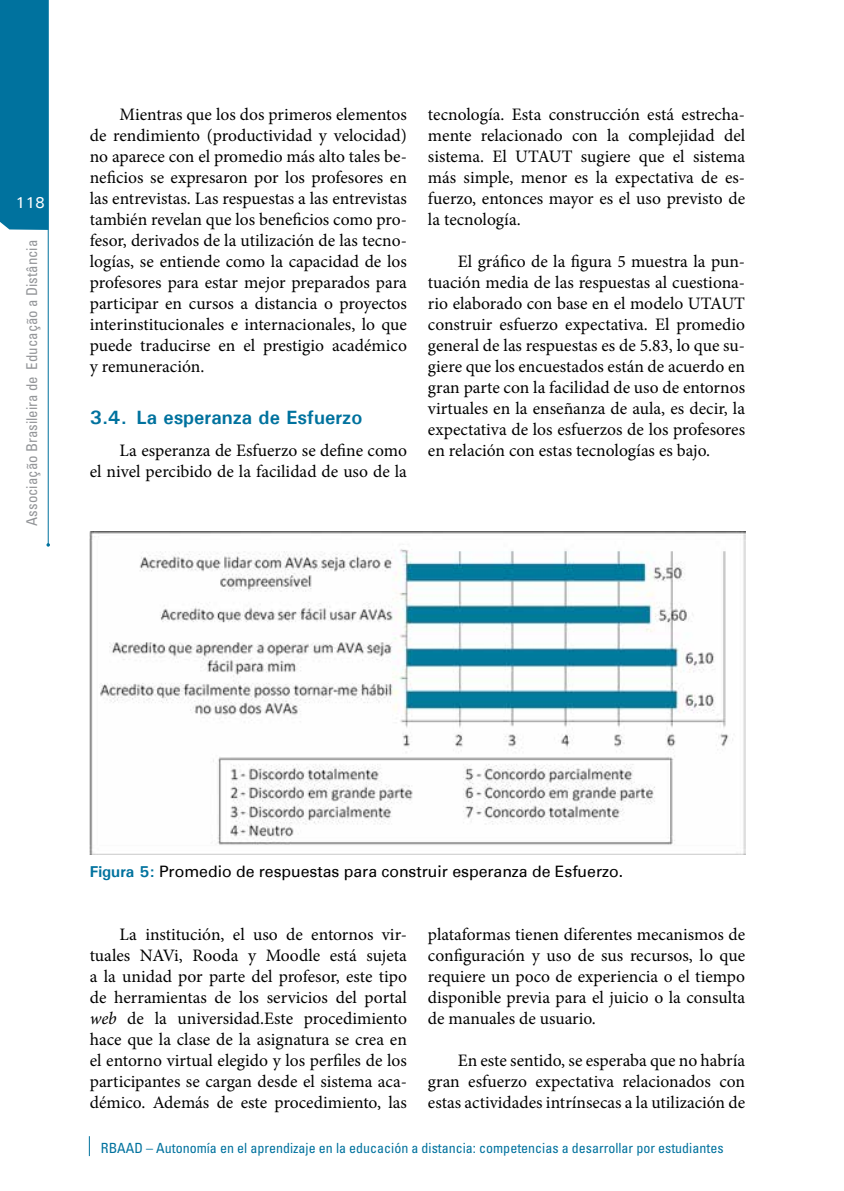
<style>
.page{position:relative;width:844px;height:1191px;background:#fff}
.page>*{position:absolute;margin:0;border:0;box-sizing:border-box;transform-origin:0 0}
.t1{font:700 19.25px "Univers";color:#00729e}
.t2{font:17.5px/21px "Minion Pro";color:#000;text-align:justify}
.t3{font:15.75px "Univers";color:#000}
.t4{font:500 15.75px "Univers";color:#fff}
.t5{font:condensed 14.88px "Univers";color:#939598}
.t6{font:condensed 14px "Univers";color:#00729e}
.s1{font-weight:700;color:#00729e}
.s2{font-style:italic}
</style>
<div class="page">
<div style="left:0;top:0;width:48px;height:230px;background:#00729e"></div>
<hr style="left:48px;top:0;width:1px;height:545px;background:#00729e">
<svg style="left:89px;top:1136px;width:1px;height:20px"></svg>
<img style="left:90px;top:531px;width:655px;height:323px">
<p class="t4" style="left:15px;top:192px;width:31px">118</p>
<p class="t5" style="left:22px;top:526px;width:287px;rotate:-90deg">Associação Brasileira de Educação a Distância</p>
<p class="t2" style="left:90px;top:104px;width:318px;text-indent:30px">Mientras que los dos primeros elementos de rendimiento (productividad y velocidad) no aparece con el promedio más alto tales be&shy;neficios se expresaron por los profesores en las entrevistas. Las respuestas a las entrevistas también revelan que los beneficios como pro&shy;fesor, derivados de la utilización de las tecno&shy;logías, se entiende como la capacidad de los profesores para estar mejor preparados para participar en cursos a distancia o proyectos interinstitucionales e internacionales, lo que puede traducirse en el prestigio académico y remuneración.</p>
<p class="t1" style="left:90px;top:405px;width:274px">3.4. La esperanza de Esfuerzo</p>
<p class="t2" style="left:90px;top:440px;width:318px;text-align:right">La esperanza de Esfuerzo se define como<br>el nivel percibido de la facilidad de uso de la</p>
<p class="t2" style="left:428px;top:104px;width:318px">tecnología. Esta construcción está estrecha&shy;mente relacionado con la complejidad del sistema. El UTAUT sugiere que el sistema más simple, menor es la expectativa de es&shy;fuerzo, entonces mayor es el uso previsto de la tecnología.</p>
<p class="t2" style="left:428px;top:251px;width:318px;text-indent:30px">El gráfico de la figura 5 muestra la pun&shy;tuación media de las respuestas al cuestiona&shy;rio elaborado con base en el modelo UTAUT construir esfuerzo expectativa. El promedio general de las respuestas es de 5.83, lo que su&shy;giere que los encuestados están de acuerdo en gran parte con la facilidad de uso de entornos virtuales en la enseñanza de aula, es decir, la expectativa de los esfuerzos de los profesores en relación con estas tecnologías es bajo.</p>
<p class="t3" style="left:90px;top:861px;width:534px"><span class="s1">Figura 5:</span> Promedio de respuestas para construir esperanza de Esfuerzo.</p>
<p class="t2" style="left:90px;top:923px;width:318px;text-indent:30px">La institución, el uso de entornos vir&shy;tuales NAVi, Rooda y Moodle está sujeta a la unidad por parte del profesor, este tipo de herramientas de los servicios del portal <span class="s2">web</span> de la universidad.Este procedimiento hace que la clase de la asignatura se crea en el entorno virtual elegido y los perfiles de los participantes se cargan desde el sistema aca&shy;démico. Además de este procedimiento, las</p>
<p class="t2" style="left:428px;top:923px;width:318px">plataformas tienen diferentes mecanismos de configuración y uso de sus recursos, lo que requiere un poco de experiencia o el tiempo disponible previa para el juicio o la consulta de manuales de usuario.</p>
<p class="t2" style="left:428px;top:1049px;width:318px;text-indent:30px">En este sentido, se esperaba que no habría gran esfuerzo expectativa relacionados con estas actividades intrínsecas a la utilización de</p>
<p class="t6" style="left:101px;top:1139px;width:624px">RBAAD – Autonomía en el aprendizaje en la educación a distancia: competencias a desarrollar por estudiantes</p>
</div>
